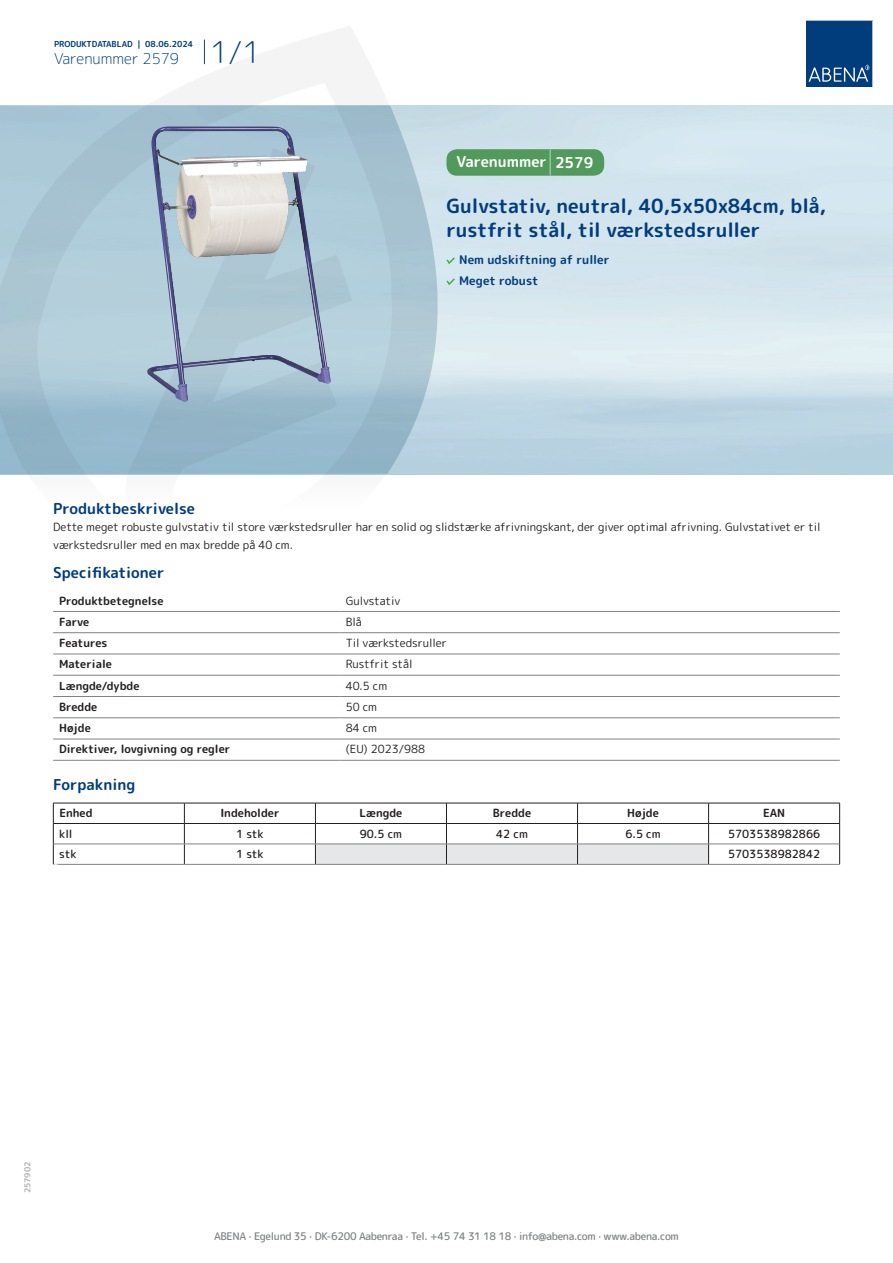
<style>
.page{position:relative;width:893px;height:1263px;background:#fff}
.page>*{position:absolute;margin:0;border:0;box-sizing:border-box;transform-origin:0 0}
.t1{font:700 19.5px/24px "Rounded Mplus 1 c";color:#013d7d}
.t2{font:700 15px "Rounded Mplus 1 c";color:#013d7d}
.t3{font:300 15px "Rounded Mplus 1 c";color:#013d7d}
.t4{font:700 15px "Rounded Mplus 1 c";color:#fff}
.t5{font:700 12px/21px "Rounded Mplus 1 c";color:#013d7d}
.t6{font:11.25px/18px "Rounded Mplus 1 c";color:#231f20}
.t7{font:700 11.25px "Rounded Mplus 1 c";color:#231f20}
.t8{font:500 11.25px "Rounded Mplus 1 c";color:#231f20}
.t9{font:500 10.5px "Rounded Mplus 1 c";letter-spacing:-.03em;color:#808285}
.t10{font:700 10.5px "Rounded Mplus 1 c";color:#fff}
.t11{font:700 8.25px "Rounded Mplus 1 c";color:#013d7d}
.t12{font:700 8.25px "Rounded Mplus 1 c";color:#b2b3b7}
.s1{font-size:30px}
.s2{font-size:25.5px}
</style>
<div class="page">
<svg style="left:0;top:26px;width:439px;height:449px"></svg>
<svg style="left:0;top:106px;width:438px;height:368px;background:#a6c4d3"></svg>
<svg style="left:204px;top:40px;width:1px;height:24px"></svg>
<svg style="left:806px;top:20px;width:67px;height:67px;background:#144b86"></svg>
<img style="left:147px;top:126px;width:184px;height:276px">
<hr style="left:53px;top:611px;width:287px;height:1px;background:#808285">
<hr style="left:340px;top:611px;width:500px;height:1px;background:#808285">
<hr style="left:53px;top:632px;width:287px;height:1px;background:#808285">
<hr style="left:340px;top:632px;width:500px;height:1px;background:#808285">
<hr style="left:53px;top:654px;width:287px;height:1px;background:#808285">
<hr style="left:340px;top:654px;width:500px;height:1px;background:#808285">
<hr style="left:53px;top:675px;width:287px;height:1px;background:#808285">
<hr style="left:340px;top:675px;width:500px;height:1px;background:#808285">
<hr style="left:53px;top:696px;width:287px;height:1px;background:#808285">
<hr style="left:340px;top:696px;width:500px;height:1px;background:#808285">
<hr style="left:53px;top:717px;width:287px;height:1px;background:#808285">
<hr style="left:340px;top:717px;width:500px;height:1px;background:#808285">
<hr style="left:53px;top:739px;width:287px;height:1px;background:#808285">
<hr style="left:340px;top:739px;width:500px;height:1px;background:#808285">
<hr style="left:53px;top:760px;width:287px;height:1px;background:#808285">
<hr style="left:340px;top:760px;width:500px;height:1px;background:#808285">
<hr style="left:53px;top:803px;width:131px;height:1px;background:#231f20">
<hr style="left:184px;top:803px;width:131px;height:1px;background:#231f20">
<hr style="left:709px;top:803px;width:131px;height:1px;background:#231f20">
<hr style="left:53px;top:823px;width:131px;height:1px;background:#231f20">
<hr style="left:184px;top:823px;width:131px;height:1px;background:#231f20">
<hr style="left:709px;top:823px;width:131px;height:1px;background:#231f20">
<svg style="left:53px;top:803px;width:1px;height:61px"></svg>
<svg style="left:184px;top:803px;width:1px;height:61px"></svg>
<svg style="left:315px;top:803px;width:394px;height:61px"></svg>
<svg style="left:839px;top:803px;width:1px;height:61px"></svg>
<hr style="left:54px;top:844px;width:130px;height:1px;background:#808285">
<hr style="left:184px;top:844px;width:131px;height:1px;background:#808285">
<hr style="left:315px;top:844px;width:131px;height:1px;background:#808285">
<hr style="left:446px;top:844px;width:131px;height:1px;background:#808285">
<hr style="left:577px;top:844px;width:132px;height:1px;background:#808285">
<hr style="left:709px;top:844px;width:130px;height:1px;background:#808285">
<hr style="left:53px;top:864px;width:131px;height:1px;background:#808285">
<hr style="left:184px;top:864px;width:131px;height:1px;background:#808285">
<hr style="left:315px;top:864px;width:131px;height:1px;background:#808285">
<hr style="left:446px;top:864px;width:131px;height:1px;background:#808285">
<hr style="left:577px;top:864px;width:132px;height:1px;background:#808285">
<hr style="left:709px;top:864px;width:131px;height:1px;background:#808285">
<svg style="left:446px;top:257px;width:9px;height:7px"></svg>
<svg style="left:446px;top:278px;width:9px;height:7px"></svg>
<div style="left:446px;top:149px;width:158px;height:27px;background:#52995c;border-radius:10px"></div>
<p class="t11" style="left:54px;top:38px;width:141px">PRODUKTDATABLAD | 08.06.2024</p>
<h2 class="t3" style="left:54px;top:48px;width:208px">Varenummer 2579 <span class="s1">1/1</span></h2>
<h2 class="t4" style="left:457px;top:151px;width:138px">Varenummer <span class="s2">|</span> 2579</h2>
<h1 class="t1" style="left:446px;top:194px;width:381px">Gulvstativ, neutral, 40,5x50x84cm, blå, rustfrit stål, til værkstedsruller</h1>
<p class="t5" style="left:459px;top:249px;width:152px">Nem udskiftning af ruller<br>Meget robust</p>
<h2 class="t2" style="left:53px;top:498px;width:143px">Produktbeskrivelse</h2>
<p class="t6" style="left:53px;top:517px;width:769px">Dette meget robuste gulvstativ til store værkstedsruller har en solid og slidstærke afrivningskant, der giver optimal afrivning. Gulvstativet er til værkstedsruller med en max bredde på 40 cm.</p>
<h2 class="t2" style="left:53px;top:562px;width:113px">Specifikationer</h2>
<p class="t7" style="left:59px;top:592px;width:106px">Produktbetegnelse</p>
<p class="t6" style="left:346px;top:591px;width:56px">Gulvstativ</p>
<p class="t7" style="left:59px;top:614px;width:32px">Farve</p>
<p class="t6" style="left:346px;top:613px;width:18px">Blå</p>
<p class="t7" style="left:59px;top:635px;width:50px">Features</p>
<p class="t6" style="left:346px;top:634px;width:103px">Til værkstedsruller</p>
<p class="t7" style="left:59px;top:656px;width:54px">Materiale</p>
<p class="t6" style="left:346px;top:655px;width:69px">Rustfrit stål</p>
<p class="t7" style="left:59px;top:678px;width:82px">Længde/dybde</p>
<p class="t6" style="left:346px;top:676px;width:43px">40.5 cm</p>
<p class="t7" style="left:59px;top:699px;width:40px">Bredde</p>
<p class="t6" style="left:346px;top:698px;width:33px">50 cm</p>
<p class="t7" style="left:59px;top:720px;width:33px">Højde</p>
<p class="t6" style="left:346px;top:719px;width:33px">84 cm</p>
<p class="t7" style="left:59px;top:741px;width:173px">Direktiver, lovgivning og regler</p>
<p class="t6" style="left:346px;top:740px;width:81px">(EU) 2023/988</p>
<h2 class="t2" style="left:53px;top:774px;width:84px">Forpakning</h2>
<p class="t7" style="left:59px;top:805px;width:35px">Enhed</p>
<p class="t7" style="left:220px;top:805px;width:61px">Indeholder</p>
<p class="t7" style="left:359px;top:805px;width:44px">Længde</p>
<p class="t7" style="left:493px;top:805px;width:40px">Bredde</p>
<p class="t7" style="left:627px;top:805px;width:33px">Højde</p>
<p class="t7" style="left:763px;top:805px;width:24px">EAN</p>
<p class="t8" style="left:59px;top:826px;width:15px">kll</p>
<p class="t8" style="left:236px;top:826px;width:29px">1 stk</p>
<p class="t8" style="left:360px;top:826px;width:44px">90.5 cm</p>
<p class="t8" style="left:496px;top:826px;width:33px">42 cm</p>
<p class="t8" style="left:625px;top:826px;width:37px">6.5 cm</p>
<p class="t8" style="left:728px;top:826px;width:94px">5703538982866</p>
<p class="t8" style="left:59px;top:846px;width:19px">stk</p>
<p class="t8" style="left:236px;top:846px;width:29px">1 stk</p>
<p class="t8" style="left:728px;top:846px;width:94px">5703538982842</p>
<p class="t10" style="left:53px;top:860px;width:7px">*</p>
<p class="t12" style="left:22px;top:1193px;width:33px;rotate:-90deg">257902</p>
<p class="t9" style="left:214px;top:1229px;width:466px">ABENA · Egelund 35 · DK-6200 Aabenraa · Tel. +45 74 31 18 18 · info@abena.com · www.abena.com</p>
</div>
